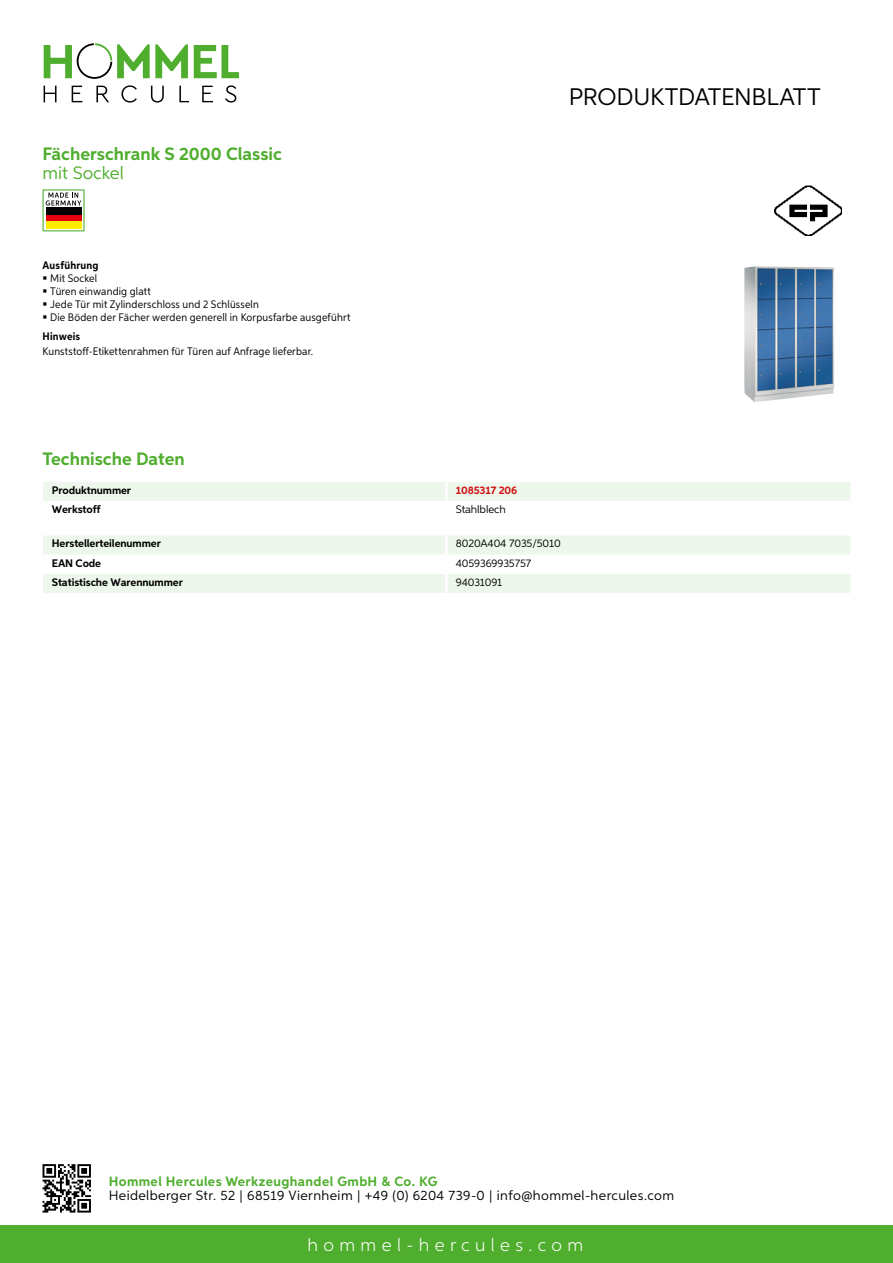
<style>
.page{position:relative;width:893px;height:1263px;background:#fff}
.page>*{position:absolute;margin:0;border:0;box-sizing:border-box;transform-origin:0 0}
.t1{font:24px "Aspira";letter-spacing:-.01em;color:#000}
.t2{font:700 18px "Aspira";color:#50ae2f}
.t3{font:300 18px "Aspira";letter-spacing:.3em;color:#fff}
.t4{font:18px "Aspira";color:#50ae2f}
.t5{font:13.5px "Aspira";letter-spacing:.03em;color:#000}
.t6{font:700 13.5px "Aspira";letter-spacing:.03em;color:#50ae2f}
.t7{font:10.95px/12.8px "Aspira Nar";letter-spacing:.015em;color:#000}
.t8{font:700 10.95px "Aspira";letter-spacing:-.01em;color:#000}
.t9{font:10.95px "Aspira";letter-spacing:-.01em;color:#000}
.t10{font:700 10.95px "Aspira Nar";letter-spacing:.02em;color:#000}
.t11{font:700 10.95px "Aspira";letter-spacing:-.01em;color:#cd1013}
</style>
<div class="page">
<div style="left:0;top:1226px;width:893px;height:37px;background:#50ae2f"></div>
<svg style="left:43px;top:1164px;width:48px;height:48px"></svg>
<svg style="left:194px;top:45px;width:45px;height:33px"></svg>
<svg style="left:44px;top:43px;width:144px;height:36px"></svg>
<svg style="left:44px;top:86px;width:13px;height:16px"></svg>
<svg style="left:72px;top:86px;width:10px;height:16px"></svg>
<svg style="left:96px;top:86px;width:13px;height:16px"></svg>
<svg style="left:121px;top:85px;width:16px;height:18px"></svg>
<svg style="left:151px;top:86px;width:13px;height:17px"></svg>
<svg style="left:179px;top:86px;width:10px;height:16px"></svg>
<svg style="left:202px;top:86px;width:11px;height:16px"></svg>
<svg style="left:225px;top:85px;width:11px;height:18px"></svg>
<div style="left:43px;top:482px;width:807px;height:19px;background:#eef7eb"></div>
<svg style="left:43px;top:536px;width:807px;height:57px"></svg>
<hr style="left:445px;top:574px;width:3px;height:19px;background:#fff">
<svg style="left:43px;top:189px;width:42px;height:42px"></svg>
<div style="left:46px;top:214px;width:35px;height:7px;background:#e3000b"></div>
<div style="left:46px;top:208px;width:35px;height:7px;background:#000"></div>
<div style="left:46px;top:221px;width:35px;height:7px;background:#ffed00"></div>
<img style="left:744px;top:266px;width:90px;height:136px">
<img style="left:775px;top:185px;width:67px;height:50px">
<h2 class="t2" style="left:43px;top:142px;width:241px">Fächerschrank S 2000 Classic</h2>
<h2 class="t4" style="left:43px;top:162px;width:83px">mit Sockel</h2>
<p class="t10" style="left:43px;top:259px;width:58px">Ausführung</p>
<p class="t7" style="left:50px;top:272px;width:302px">Mit Sockel<br>Türen einwandig glatt<br>Jede Tür mit Zylinderschloss und 2 Schlüsseln<br>Die Böden der Fächer werden generell in Korpusfarbe ausgeführt</p>
<p class="t10" style="left:43px;top:329px;width:39px">Hinweis</p>
<p class="t7" style="left:43px;top:345px;width:272px">Kunststoff-Etikettenrahmen für Türen auf Anfrage lieferbar.</p>
<h1 class="t1" style="left:569px;top:82px;width:253px">Produktdatenblatt</h1>
<h2 class="t2" style="left:43px;top:448px;width:144px">Technische Daten</h2>
<p class="t8" style="left:52px;top:483px;width:81px">Produktnummer</p>
<p class="t11" style="left:456px;top:483px;width:63px">1085317 206</p>
<p class="t8" style="left:52px;top:502px;width:50px">Werkstoff</p>
<p class="t9" style="left:456px;top:502px;width:51px">Stahlblech</p>
<p class="t8" style="left:52px;top:537px;width:111px">Herstellerteilenummer</p>
<p class="t9" style="left:456px;top:537px;width:106px">8020A404 7035/5010</p>
<p class="t8" style="left:52px;top:556px;width:51px">EAN Code</p>
<p class="t9" style="left:456px;top:556px;width:77px">4059369935757</p>
<p class="t8" style="left:52px;top:575px;width:132px">Statistische Warennummer</p>
<p class="t9" style="left:456px;top:575px;width:48px">94031091</p>
<p class="t6" style="left:109px;top:1172px;width:330px">Hommel Hercules Werkzeughandel GmbH &amp; Co. KG</p>
<p class="t5" style="left:109px;top:1187px;width:567px">Heidelberger Str. 52 | 68519 Viernheim | +49 (0) 6204 739-0 | info@hommel-hercules.com</p>
<h2 class="t3" style="left:307px;top:1234px;width:277px">hommel-hercules.com</h2>
</div>
